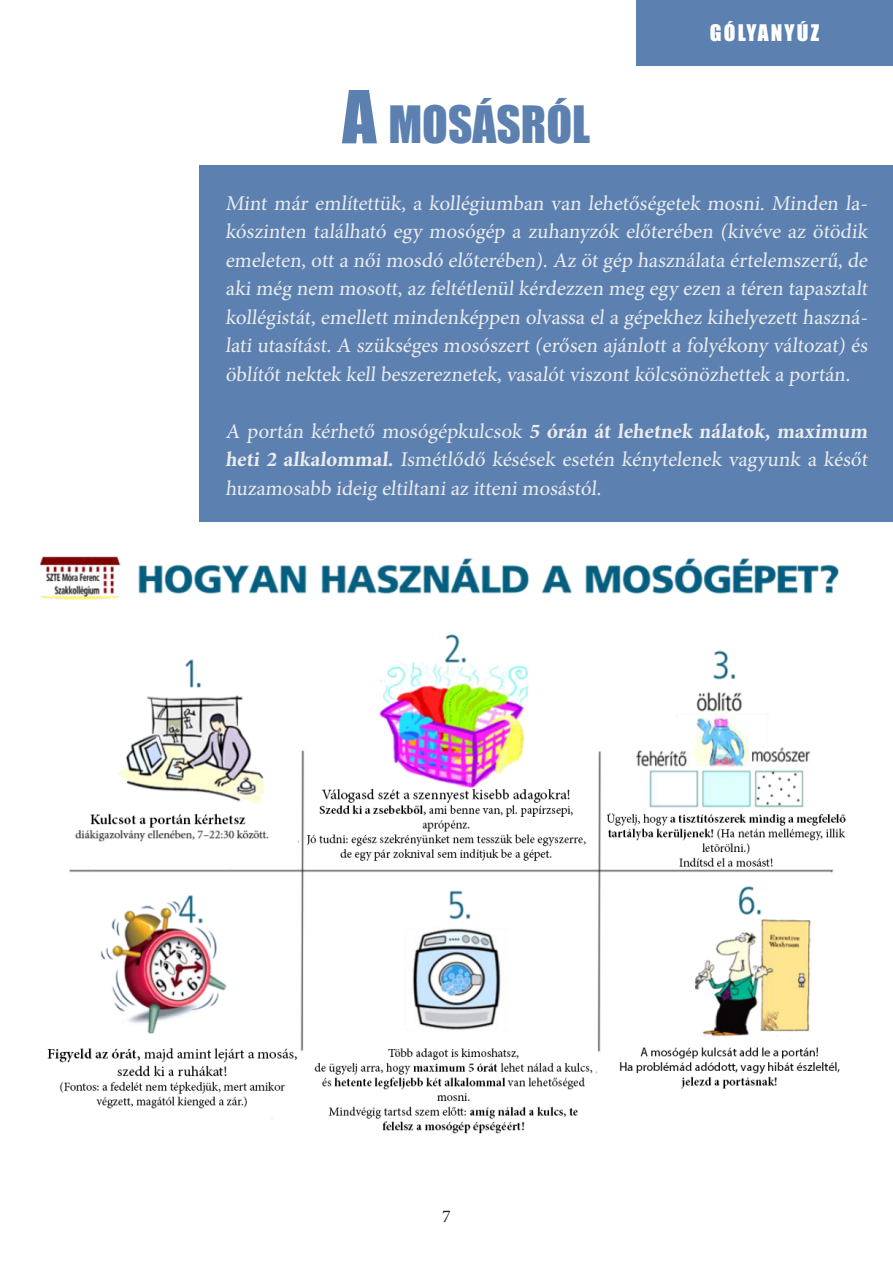
<style>
.page{position:relative;width:893px;height:1263px;background:#fff}
.page>*{position:absolute;margin:0;border:0;box-sizing:border-box;transform-origin:0 0}
.t1{font:47.25px "Impact";color:#5c81b1}
.t2{font:21px/28.5px "Minion Pro";color:#ececee;text-align:justify}
.t3{font:21px "Impact";letter-spacing:.1em;color:#fff}
.t4{font:18px "Minion Pro";color:#231f20}
.s1{font-size:67.5px}
.s2{font-weight:700}
</style>
<div class="page">
<div style="left:636px;top:0;width:257px;height:65px;background:#5c81b1"></div>
<div style="left:200px;top:166px;width:693px;height:356px;background:#5c81b1"></div>
<img style="left:39px;top:556px;width:807px;height:578px">
<p class="t1" style="left:342px;top:88px;width:249px"><span class="s1">A</span> MOSÁSRÓL</p>
<p class="t3" style="left:710px;top:16px;width:111px">GÓLYANYÚZ</p>
<p class="t2" style="left:225px;top:189px;width:647px">Mint már említettük, a kollégiumban van lehetőségetek mosni. Minden la&shy;kószinten található egy mosógép a zuhanyzók előterében (kivéve az ötödik emeleten, ott a női mosdó előterében). Az öt gép használata értelemszerű, de aki még nem mosott, az feltétlenül kérdezzen meg egy ezen a téren tapasztalt kollégistát, emellett mindenképpen olvassa el a gépekhez kihelyezett haszná&shy;lati utasítást. A szükséges mosószert (erősen ajánlott a folyékony változat) és öblítőt nektek kell beszereznetek, vasalót viszont kölcsönözhettek a portán.</p>
<p class="t2" style="left:225px;top:417px;width:647px">A portán kérhető mosógépkulcsok <span class="s2">5 órán át lehetnek nálatok, maximum heti 2 alkalommal.</span> Ismétlődő késések esetén kénytelenek vagyunk a későt huzamosabb ideig eltiltani az itteni mosástól.</p>
<p class="t4" style="left:442px;top:1204px;width:10px">7</p>
</div>
